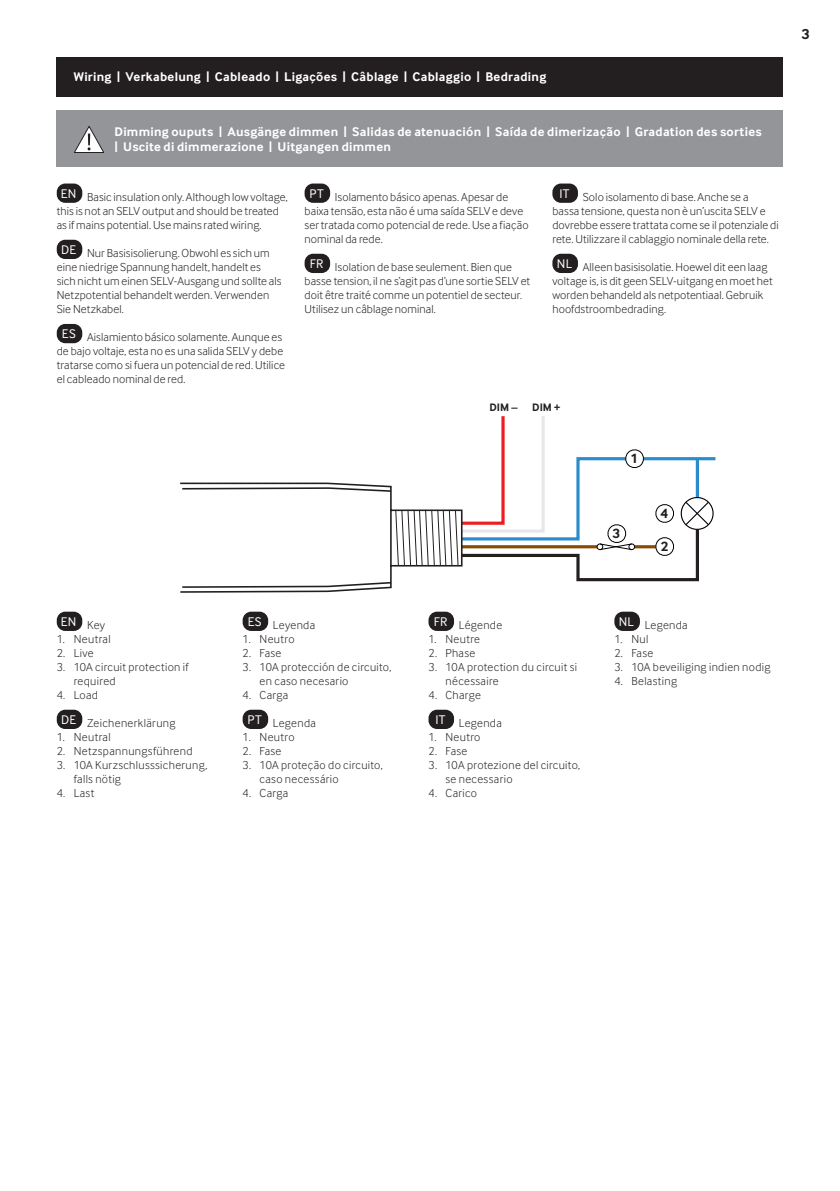
<style>
.page{position:relative;width:840px;height:1191px;background:#fff}
.page>*{position:absolute;margin:0;border:0;box-sizing:border-box;transform-origin:0 0}
.t1{font:700 15px "Inter Face";color:#231f20}
.t2{font:700 14px "Inter Face";color:#231f20}
.Sub_Heading{font:700 13px/15.6px "Inter Face";letter-spacing:.02em;color:#fff}
.Sub_Heading-2{font:13px "Inter Face";letter-spacing:.03em;color:#fff}
.Caption_Copy_N{font:300 12px/14px "Inter Face";letter-spacing:.01em;color:#231f20}
.Caption_Bullet{font:300 12px/14px "Inter Face";letter-spacing:.03em;color:#231f20}
.t3{font:700 11.2px "Inter Face";color:#231f20}
</style>
<div class="page">
<svg style="left:180px;top:416px;width:535px;height:177px"></svg>
<div style="left:57px;top:57px;width:725px;height:39px;background:#231f20"></div>
<div style="left:57px;top:111px;width:725px;height:56px;background:#939598"></div>
<svg style="left:74px;top:126px;width:29px;height:26px"></svg>
<div style="left:57px;top:611px;width:25px;height:20px;background:#231f20;border-radius:9px"></div>
<div style="left:57px;top:709px;width:25px;height:20px;background:#231f20;border-radius:9px"></div>
<div style="left:242px;top:611px;width:26px;height:20px;background:#231f20;border-radius:9px"></div>
<div style="left:242px;top:709px;width:26px;height:20px;background:#231f20;border-radius:9px"></div>
<div style="left:428px;top:611px;width:26px;height:20px;background:#231f20;border-radius:9px"></div>
<div style="left:428px;top:709px;width:26px;height:20px;background:#231f20;border-radius:9px"></div>
<div style="left:614px;top:611px;width:25px;height:20px;background:#231f20;border-radius:9px"></div>
<div style="left:57px;top:183px;width:25px;height:20px;background:#231f20;border-radius:9px"></div>
<div style="left:57px;top:240px;width:25px;height:19px;background:#231f20;border-radius:9px"></div>
<div style="left:57px;top:324px;width:25px;height:19px;background:#231f20;border-radius:9px"></div>
<div style="left:304px;top:183px;width:26px;height:20px;background:#231f20;border-radius:9px"></div>
<div style="left:304px;top:254px;width:26px;height:19px;background:#231f20;border-radius:9px"></div>
<div style="left:552px;top:183px;width:25px;height:20px;background:#231f20;border-radius:9px"></div>
<div style="left:552px;top:254px;width:25px;height:19px;background:#231f20;border-radius:9px"></div>
<p class="Sub_Heading" style="left:74px;top:69px;width:473px">Wiring | Verkabelung | Cableado | Ligações | Câblage | Cablaggio | Bedrading</p>
<p class="Sub_Heading" style="left:114px;top:123px;width:648px">Dimming ouputs | Ausgänge dimmen | Salidas de atenuación | Saída de dimerização | Gradation des sorties | Uscite di dimmerazione | Uitgangen dimmen</p>
<p class="Sub_Heading-2" style="left:61px;top:186px;width:17px">EN</p>
<p class="Caption_Copy_N" style="left:57px;top:190px;width:232px;text-indent:30px">Basic insulation only. Although low voltage, this is not an SELV output and should be treated as if mains potential. Use mains rated wiring.</p>
<p class="Sub_Heading-2" style="left:61px;top:242px;width:17px">DE</p>
<p class="Caption_Copy_N" style="left:57px;top:246px;width:226px;text-indent:30px">Nur Basisisolierung. Obwohl es sich um eine niedrige Spannung handelt, handelt es sich nicht um einen SELV-Ausgang und sollte als Netzpotential behandelt werden. Verwenden Sie Netzkabel.</p>
<p class="Sub_Heading-2" style="left:62px;top:326px;width:15px">ES</p>
<p class="Caption_Copy_N" style="left:57px;top:330px;width:230px;text-indent:30px">Aislamiento básico solamente. Aunque es de bajo voltaje, esta no es una salida SELV y debe tratarse como si fuera un potencial de red. Utilice el cableado nominal de red.</p>
<p class="Sub_Heading-2" style="left:309px;top:186px;width:16px">PT</p>
<p class="Caption_Copy_N" style="left:304px;top:190px;width:225px;text-indent:30px">Isolamento básico apenas. Apesar de baixa tensão, esta não é uma saída SELV e deve ser tratada como potencial de rede. Use a fiação nominal da rede.</p>
<p class="Sub_Heading-2" style="left:309px;top:256px;width:15px">FR</p>
<p class="Caption_Copy_N" style="left:304px;top:260px;width:227px;text-indent:30px">Isolation de base seulement. Bien que basse tension, il ne s’agit pas d’une sortie SELV et doit être traité comme un potentiel de secteur.<br>Utilisez un câblage nominal.</p>
<p class="Sub_Heading-2" style="left:559px;top:186px;width:12px">IT</p>
<p class="Caption_Copy_N" style="left:552px;top:190px;width:228px;text-indent:30px">Solo isolamento di base. Anche se a<br>bassa tensione, questa non è un’uscita SELV e dovrebbe essere trattata come se il potenziale di rete. Utilizzare il cablaggio nominale della rete.</p>
<p class="Sub_Heading-2" style="left:556px;top:256px;width:17px">NL</p>
<p class="Caption_Copy_N" style="left:552px;top:260px;width:222px;text-indent:30px">Alleen basisisolatie. Hoewel dit een laag voltage is, is dit geen SELV-uitgang en moet het worden behandeld als netpotentiaal. Gebruik hoofdstroombedrading.</p>
<p class="t3" style="left:489px;top:400px;width:30px">DIM –</p>
<p class="t3" style="left:532px;top:400px;width:30px">DIM +</p>
<p class="t2" style="left:630px;top:450px;width:9px">1</p>
<p class="t2" style="left:612px;top:525px;width:9px">3</p>
<p class="t2" style="left:660px;top:505px;width:9px">4</p>
<p class="t2" style="left:660px;top:538px;width:9px">2</p>
<p class="t1" style="left:801px;top:25px;width:10px">3</p>
<p class="Sub_Heading-2" style="left:61px;top:614px;width:17px">EN</p>
<p class="Caption_Bullet" style="left:87px;top:618px;width:20px">Key</p>
<p class="Caption_Bullet" style="left:57px;top:632px;width:55px">1. Neutral</p>
<p class="Caption_Bullet" style="left:57px;top:646px;width:38px">2. Live</p>
<p class="Caption_Bullet" style="left:74px;top:660px;width:116px;text-indent:-17px">3. 10A circuit protection if required</p>
<p class="Caption_Bullet" style="left:57px;top:688px;width:43px">4. Load</p>
<p class="Sub_Heading-2" style="left:61px;top:712px;width:17px">DE</p>
<p class="Caption_Bullet" style="left:87px;top:716px;width:90px">Zeichenerklärung</p>
<p class="Caption_Bullet" style="left:57px;top:730px;width:55px">1. Neutral</p>
<p class="Caption_Bullet" style="left:57px;top:744px;width:137px">2. Netzspannungsführend</p>
<p class="Caption_Bullet" style="left:74px;top:758px;width:135px;text-indent:-17px">3. 10A Kurzschlusssicherung, falls nötig</p>
<p class="Caption_Bullet" style="left:57px;top:786px;width:39px">4. Last</p>
<p class="Sub_Heading-2" style="left:247px;top:614px;width:15px">ES</p>
<p class="Caption_Bullet" style="left:273px;top:618px;width:44px">Leyenda</p>
<p class="Caption_Bullet" style="left:242px;top:632px;width:53px">1. Neutro</p>
<p class="Caption_Bullet" style="left:242px;top:646px;width:40px">2. Fase</p>
<p class="Caption_Bullet" style="left:259px;top:660px;width:133px;text-indent:-17px">3. 10A protección de circuito, en caso necesario</p>
<p class="Caption_Bullet" style="left:242px;top:688px;width:47px">4. Carga</p>
<p class="Sub_Heading-2" style="left:247px;top:712px;width:16px">PT</p>
<p class="Caption_Bullet" style="left:273px;top:716px;width:44px">Legenda</p>
<p class="Caption_Bullet" style="left:242px;top:730px;width:53px">1. Neutro</p>
<p class="Caption_Bullet" style="left:242px;top:744px;width:40px">2. Fase</p>
<p class="Caption_Bullet" style="left:259px;top:758px;width:124px;text-indent:-17px">3. 10A proteção do circuito, caso necessário</p>
<p class="Caption_Bullet" style="left:242px;top:786px;width:47px">4. Carga</p>
<p class="Sub_Heading-2" style="left:433px;top:614px;width:15px">FR</p>
<p class="Caption_Bullet" style="left:458px;top:618px;width:45px">Légende</p>
<p class="Caption_Bullet" style="left:428px;top:632px;width:53px">1. Neutre</p>
<p class="Caption_Bullet" style="left:428px;top:646px;width:48px">2. Phase</p>
<p class="Caption_Bullet" style="left:445px;top:660px;width:133px;text-indent:-17px">3. 10A protection du circuit si nécessaire</p>
<p class="Caption_Bullet" style="left:428px;top:688px;width:54px">4. Charge</p>
<p class="Sub_Heading-2" style="left:435px;top:712px;width:12px">IT</p>
<p class="Caption_Bullet" style="left:458px;top:716px;width:44px">Legenda</p>
<p class="Caption_Bullet" style="left:428px;top:730px;width:53px">1. Neutro</p>
<p class="Caption_Bullet" style="left:428px;top:744px;width:40px">2. Fase</p>
<p class="Caption_Bullet" style="left:445px;top:758px;width:136px;text-indent:-17px">3. 10A protezione del circuito, se necessario</p>
<p class="Caption_Bullet" style="left:428px;top:786px;width:50px">4. Carico</p>
<p class="Sub_Heading-2" style="left:618px;top:614px;width:17px">NL</p>
<p class="Caption_Bullet" style="left:644px;top:618px;width:44px">Legenda</p>
<p class="Caption_Bullet" style="left:614px;top:632px;width:35px">1. Nul</p>
<p class="Caption_Bullet" style="left:614px;top:646px;width:40px">2. Fase</p>
<p class="Caption_Bullet" style="left:614px;top:660px;width:157px">3. 10A beveiliging indien nodig</p>
<p class="Caption_Bullet" style="left:614px;top:674px;width:64px">4. Belasting</p>
</div>
